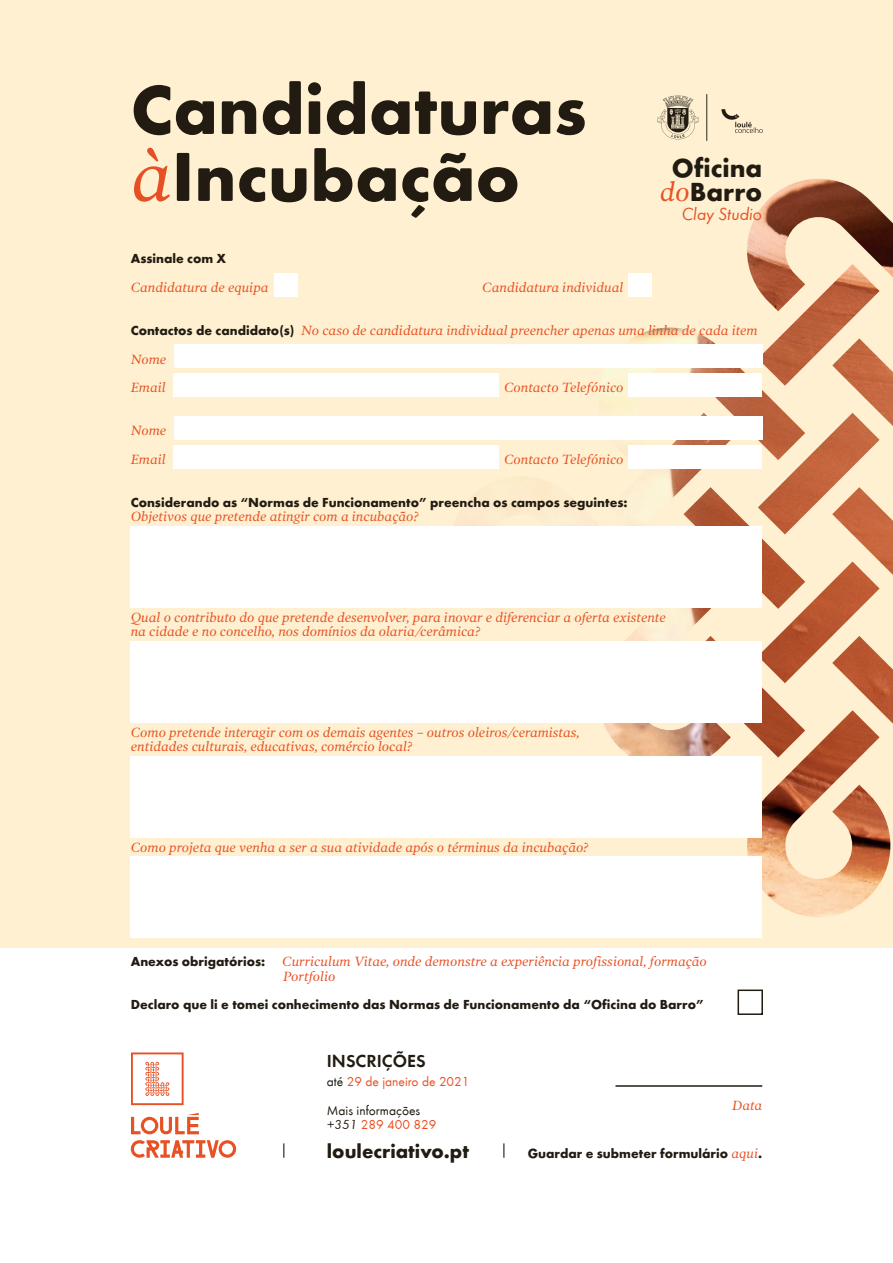
<style>
.page{position:relative;width:893px;height:1263px;background:#fff}
.page>*{position:absolute;margin:0;border:0;box-sizing:border-box;transform-origin:0 0}
.t1{font:700 72px/66.9px "Futura Round";color:#211b12}
.t2{font:700 27px/23.9px "Futura Round";color:#211b12;text-align:center}
.t3{font:700 20.1px "Futura Round";color:#211b12}
.t4{font:600 18px "Futura Round";color:#211b12}
.t5{font:italic 18px "Futura Round";color:#e75024}
.t6{font:italic 13.5px/28.7px "Poynter OS Text One";color:#e85124}
.t7{font:700 13.5px "Futura Round";color:#211b12}
.t8{font:13.5px/28.7px "Futura Round";color:#211b12}
.t9{font:13.5px "Futura Round";color:#e85124}
.s1{font-family:"Poynter OS Text One";font-weight:400;font-style:italic;color:#e75024}
.s2{font-family:"Poynter OS Text One";font-weight:400;font-style:italic;color:#e85124}
.s3{font-family:"Futura Round";font-weight:700;font-style:normal;color:#211b12}
.s4{color:#e85124}
.s5{font-style:italic;color:#211b12}
</style>
<div class="page">
<div style="left:0;top:0;width:893px;height:947px;background:#fef0d0"></div>
<img style="left:451px;top:179px;width:442px;height:738px">
<div style="left:131px;top:526px;width:631px;height:82px;background:#fff"></div>
<div style="left:131px;top:641px;width:631px;height:81px;background:#fff"></div>
<div style="left:131px;top:756px;width:631px;height:81px;background:#fff"></div>
<div style="left:131px;top:856px;width:631px;height:82px;background:#fff"></div>
<div style="left:628px;top:373px;width:134px;height:24px;background:#fff"></div>
<div style="left:174px;top:344px;width:588px;height:24px;background:#fff"></div>
<div style="left:174px;top:373px;width:325px;height:24px;background:#fff"></div>
<div style="left:628px;top:445px;width:134px;height:24px;background:#fff"></div>
<div style="left:174px;top:416px;width:588px;height:24px;background:#fff"></div>
<div style="left:174px;top:445px;width:325px;height:24px;background:#fff"></div>
<div style="left:274px;top:273px;width:24px;height:24px;background:#fff"></div>
<div style="left:628px;top:273px;width:24px;height:24px;background:#fff"></div>
<div style="left:737px;top:989px;width:26px;height:26px;border:2px solid #211b12"></div>
<hr style="left:615px;top:1085px;width:147px;height:2px;background:#211b12">
<svg style="left:283px;top:1143px;width:1px;height:15px"></svg>
<svg style="left:503px;top:1143px;width:1px;height:15px"></svg>
<svg style="left:657px;top:94px;width:106px;height:47px"></svg>
<svg style="left:130px;top:1052px;width:106px;height:106px"></svg>
<h1 class="t1" style="left:131px;top:71px;width:457px">Candidaturas <span class="s1">à</span>Incubação</h1>
<h2 class="t2" style="left:660px;top:154px;width:104px">Oficina <span class="s2">do</span>Barro</h2>
<h3 class="t5" style="left:682px;top:201px;width:82px">Clay Studio</h3>
<p class="t7" style="left:131px;top:248px;width:97px">Assinale com X</p>
<p class="t6" style="left:131px;top:272px;width:139px">Candidatura de equipa</p>
<p class="t6" style="left:131px;top:316px;width:628px"><span class="s3">Contactos de candidato(s)</span> No caso de candidatura individual preencher apenas uma linha de cada item<br>Nome<br>Email</p>
<p class="t6" style="left:131px;top:416px;width:37px">Nome<br>Email</p>
<p class="t7" style="left:131px;top:492px;width:498px">Considerando as “Normas de Funcionamento” preencha os campos seguintes:</p>
<p class="t6" style="left:131px;top:502px;width:289px">Objetivos que pretende atingir com a incubação?</p>
<p class="t6" style="left:482px;top:272px;width:143px">Candidatura individual</p>
<p class="t6" style="left:504px;top:373px;width:121px">Contacto Telefónico</p>
<p class="t6" style="left:504px;top:445px;width:121px">Contacto Telefónico</p>
<p class="t6" style="left:131px;top:610px;width:537px;line-height:14.4px">Qual o contributo do que pretende desenvolver, para inovar e diferenciar a oferta existente na cidade e no concelho, nos domínios da olaria/cerâmica?</p>
<p class="t6" style="left:131px;top:724px;width:450px;line-height:14.4px">Como pretende interagir com os demais agentes – outros oleiros/ceramistas, entidades culturais, educativas, comércio local?</p>
<p class="t6" style="left:131px;top:832px;width:459px">Como projeta que venha a ser a sua atividade após o términus da incubação?</p>
<p class="t7" style="left:131px;top:951px;width:136px">Anexos obrigatórios:</p>
<p class="t6" style="left:282px;top:954px;width:426px;line-height:14.4px">Curriculum Vitae, onde demonstre a experiência profissional, formação<br>Portfolio</p>
<p class="t7" style="left:131px;top:994px;width:574px">Declaro que li e tomei conhecimento das Normas de Funcionamento da “Oficina do Barro”</p>
<h3 class="t4" style="left:327px;top:1047px;width:100px">INSCRIÇÕES</h3>
<p class="t8" style="left:327px;top:1066px;width:144px">até <span class="s4">29 de janeiro de 2021<br></span>Mais informações</p>
<p class="t9" style="left:327px;top:1115px;width:111px"><span class="s5">+351</span> 289 400 829</p>
<h3 class="t3" style="left:327px;top:1135px;width:144px">loulecriativo.pt</h3>
<p class="t6" style="left:732px;top:1090px;width:32px">Data</p>
<p class="t7" style="left:528px;top:1143px;width:236px">Guardar e submeter formulário <span class="s2">aqui</span>.</p>
</div>
